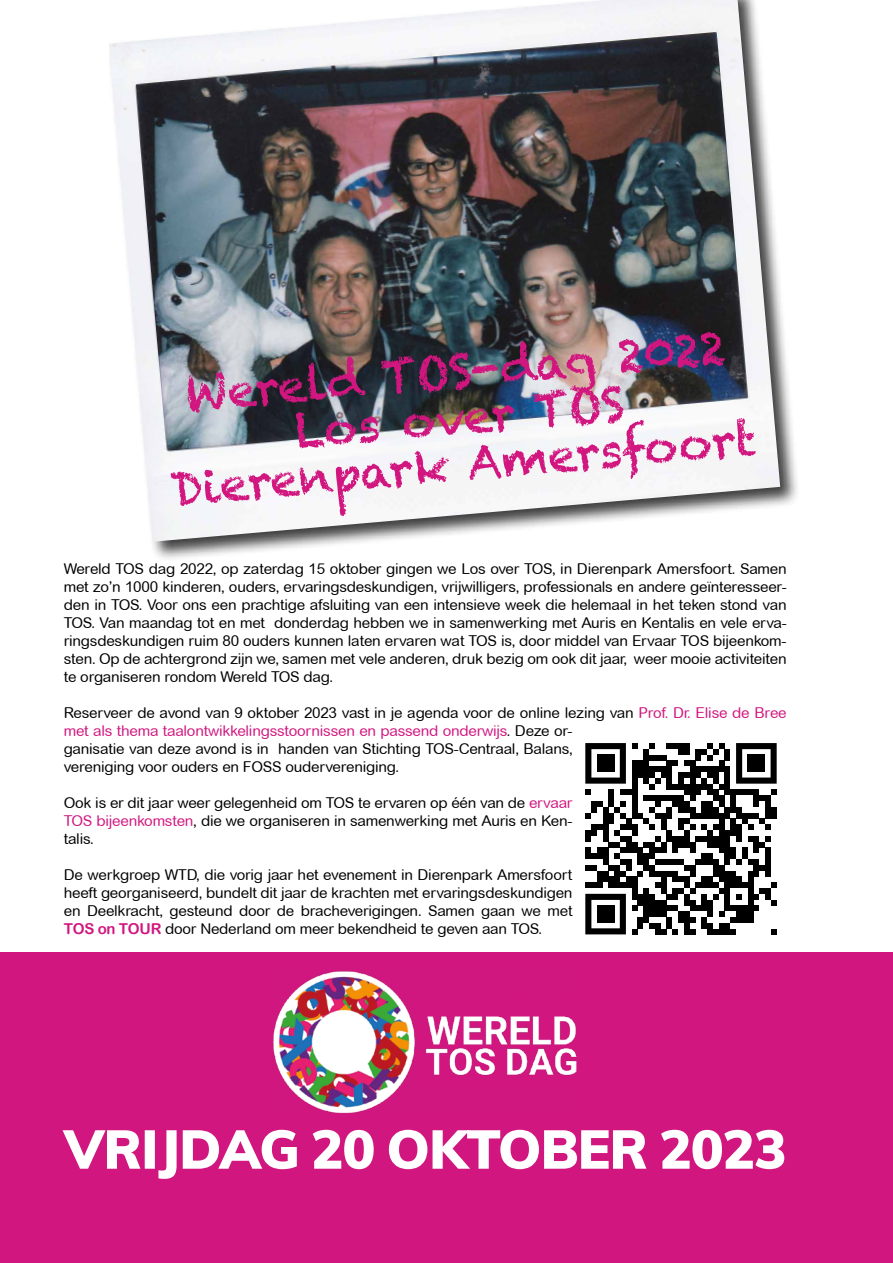
<style>
.page{position:relative;width:893px;height:1263px;background:#fff}
.page>*{position:absolute;margin:0;border:0;box-sizing:border-box;transform-origin:0 0}
.t1{font:900 54px "Muli";letter-spacing:-.015em;color:#fff}
.t2{font:46.5px/46.5px "Chalkduster";color:#d1167f;text-align:center}
.t3{font:15px/18px "Arial Rounded MT";letter-spacing:-.015em;color:#000;text-align:justify}
.s1{color:#d1167f}
.s2{font-family:"Arial Rounded MT Bold";color:#d1167f}
</style>
<div class="page">
<div style="left:107px;top:0;width:693px;height:562px;background:#000;opacity:.75"></div>
<img style="left:109px;top:0;width:671px;height:542px">
<div style="left:0;top:952px;width:893px;height:311px;background:#d1167f"></div>
<img style="left:273px;top:971px;width:304px;height:143px">
<svg style="left:585px;top:743px;width:192px;height:191px"></svg>
<div style="left:597px;top:755px;width:17px;height:17px;background:#000"></div>
<div style="left:748px;top:755px;width:17px;height:17px;background:#000"></div>
<div style="left:597px;top:905px;width:17px;height:18px;background:#000"></div>
<h2 class="t2" style="left:161px;top:373px;width:589px;rotate:-5deg">Wereld TOS-dag 2022<br>Los over TOS<br>Dierenpark Amersfoort</h2>
<p class="t3" style="left:64px;top:560px;width:724px">Wereld TOS dag 2022, op zaterdag 15 oktober gingen we Los over TOS, in Dierenpark Amersfoort. Samen met zo’n 1000 kinderen, ouders, ervaringsdeskundigen, vrijwilligers, professionals en andere geïnteresseer&shy;den in TOS. Voor ons een prachtige afsluiting van een intensieve week die helemaal in het teken stond van TOS. Van maandag tot en met donderdag hebben we in samenwerking met Auris en Kentalis en vele erva&shy;ringsdeskundigen ruim 80 ouders kunnen laten ervaren wat TOS is, door middel van Ervaar TOS bijeenkom&shy;sten. Op de achtergrond zijn we, samen met vele anderen, druk bezig om ook dit jaar, weer mooie activiteiten te organiseren rondom Wereld TOS dag.</p>
<p class="t3" style="left:64px;top:704px;width:724px;text-align:left">Reserveer de avond van 9 oktober 2023 vast in je agenda voor de online lezing van <span class="s1">Prof. Dr. Elise de Bree met als thema taalontwikkelingsstoornissen en passend onderwijs</span>. Deze or-<br>ganisatie van deze avond is in handen van Stichting TOS-Centraal, Balans,<br>vereniging voor ouders en FOSS oudervereniging.</p>
<p class="t3" style="left:64px;top:794px;width:510px">Ook is er dit jaar weer gelegenheid om TOS te ervaren op één van de <span class="s1">ervaar TOS bijeenkomsten</span>, die we organiseren in samenwerking met Auris en Ken&shy;talis.</p>
<p class="t3" style="left:64px;top:866px;width:510px">De werkgroep WTD, die vorig jaar het evenement in Dierenpark Amersfoort heeft georganiseerd, bundelt dit jaar de krachten met ervaringsdeskundigen en Deelkracht, gesteund door de bracheverigingen. Samen gaan we met <span class="s2">TOS on TOUR</span> door Nederland om meer bekendheid te geven aan TOS.</p>
<h1 class="t1" style="left:64px;top:1109px;width:724px">VRIJDAG 20 OKTOBER 2023</h1>
</div>
